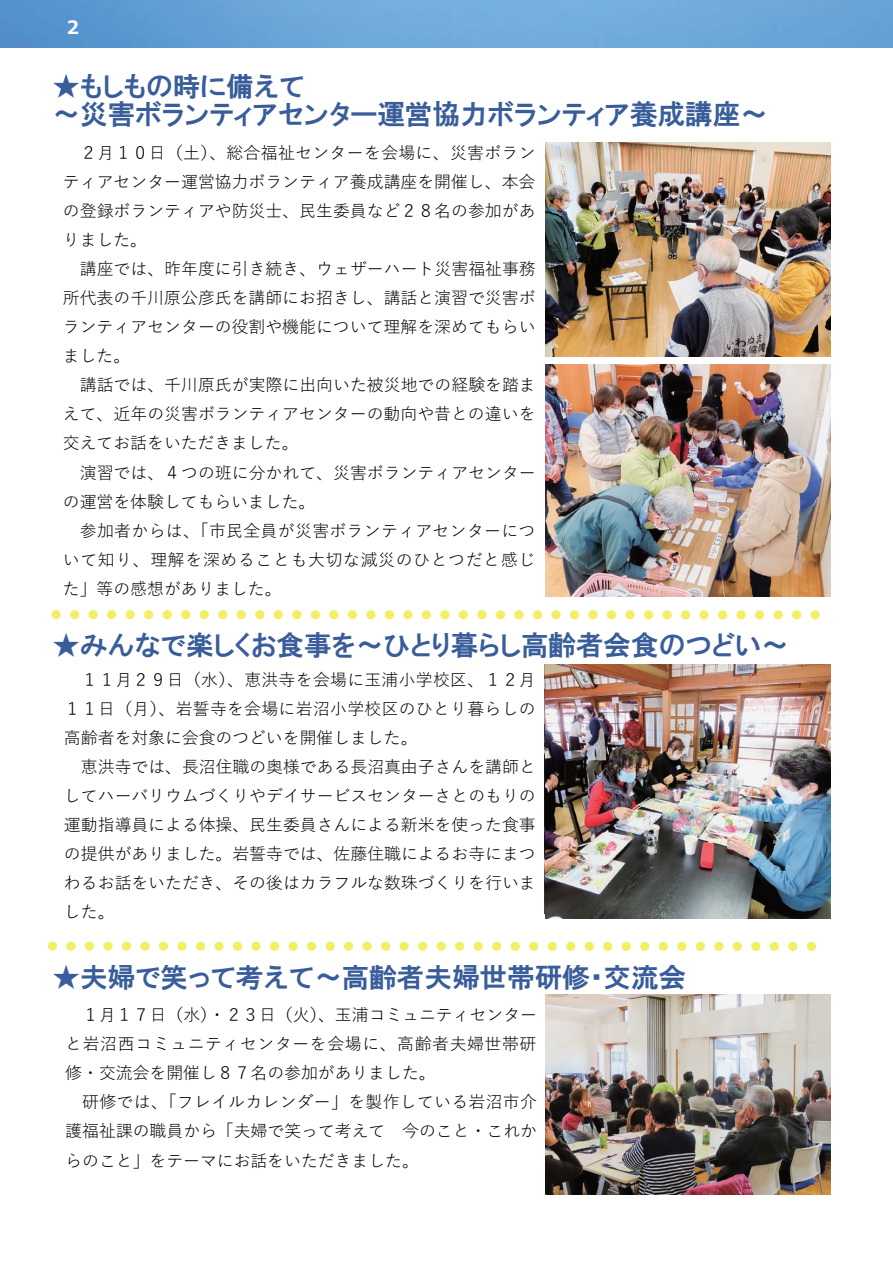
<style>
.page{position:relative;width:893px;height:1263px;background:#fff}
.page>*{position:absolute;margin:0;border:0;box-sizing:border-box;transform-origin:0 0}
.t1{font:27.6px/27.6px "HGP Gothic E";color:#385d9a}
.t2{font:700 18.3px "Meiryo";color:#fff}
.t3{font:16.95px/29.1px "Yu Gothic";color:#000;text-align:justify}
</style>
<div class="page">
<img style="left:0;top:0;width:893px;height:47px">
<svg style="left:56px;top:610px;width:764px;height:9px"></svg>
<svg style="left:52px;top:941px;width:764px;height:10px"></svg>
<img style="left:545px;top:142px;width:285px;height:214px">
<img style="left:545px;top:365px;width:285px;height:231px">
<img style="left:545px;top:664px;width:285px;height:254px">
<img style="left:545px;top:994px;width:285px;height:201px">
<p class="t2" style="left:64px;top:14px;width:20px">２</p>
<h1 class="t1" style="left:53px;top:73px;width:717px">★もしもの時に備えて<br>～災害ボランティアセンター運営協力ボランティア養成講座～</h1>
<p class="t3" style="left:63px;top:136px;width:474px;text-indent:17px">２月１０日（土）、総合福祉センターを会場に、災害ボランティアセンター運営協力ボランティア養成講座を開催し、本会の登録ボランティアや防災士、民生委員など２８名の参加がありました。</p>
<p class="t3" style="left:63px;top:252px;width:474px;text-indent:17px">講座では、昨年度に引き続き、ウェザーハート災害福祉事務所代表の千川原公彦氏を講師にお招きし、講話と演習で災害ボランティアセンターの役割や機能について理解を深めてもらいました。</p>
<p class="t3" style="left:63px;top:369px;width:474px;text-indent:17px">講話では、千川原氏が実際に出向いた被災地での経験を踏まえて、近年の災害ボランティアセンターの動向や昔との違いを交えてお話をいただきました。</p>
<p class="t3" style="left:63px;top:456px;width:474px;text-indent:17px">演習では、４つの班に分かれて、災害ボランティアセンターの運営を体験してもらいました。</p>
<p class="t3" style="left:63px;top:514px;width:474px;text-indent:17px">参加者からは、「市民全員が災害ボランティアセンターについて知り、理解を深めることも大切な減災のひとつだと感じた」等の感想がありました。</p>
<h1 class="t1" style="left:53px;top:631px;width:738px">★みんなで楽しくお食事を～ひとり暮らし高齢者会食のつどい～</h1>
<p class="t3" style="left:64px;top:663px;width:473px;text-indent:17px">１１月２９日（水）、恵洪寺を会場に玉浦小学校区、１２月１１日（月）、岩誓寺を会場に岩沼小学校区のひとり暮らしの高齢者を対象に会食のつどいを開催しました。</p>
<p class="t3" style="left:64px;top:750px;width:473px;text-indent:17px">恵洪寺では、長沼住職の奥様である長沼真由子さんを講師としてハーバリウムづくりやデイサービスセンターさとのもりの運動指導員による体操、民生委員さんによる新米を使った食事の提供がありました。岩誓寺では、佐藤住職によるお寺にまつわるお話をいただき、その後はカラフルな数珠づくりを行いました。</p>
<h1 class="t1" style="left:52px;top:963px;width:635px">★夫婦で笑って考えて～高齢者夫婦世帯研修・交流会</h1>
<p class="t3" style="left:65px;top:998px;width:473px;text-indent:17px">１月１７日（水）・２３日（火）、玉浦コミュニティセンターと岩沼西コミュニティセンターを会場に、高齢者夫婦世帯研修・交流会を開催し８７名の参加がありました。</p>
<p class="t3" style="left:65px;top:1085px;width:473px;text-indent:17px">研修では、「フレイルカレンダー」を製作している岩沼市介護福祉課の職員から「夫婦で笑って考えて 今のこと・これからのこと」をテーマにお話をいただきました。</p>
</div>
